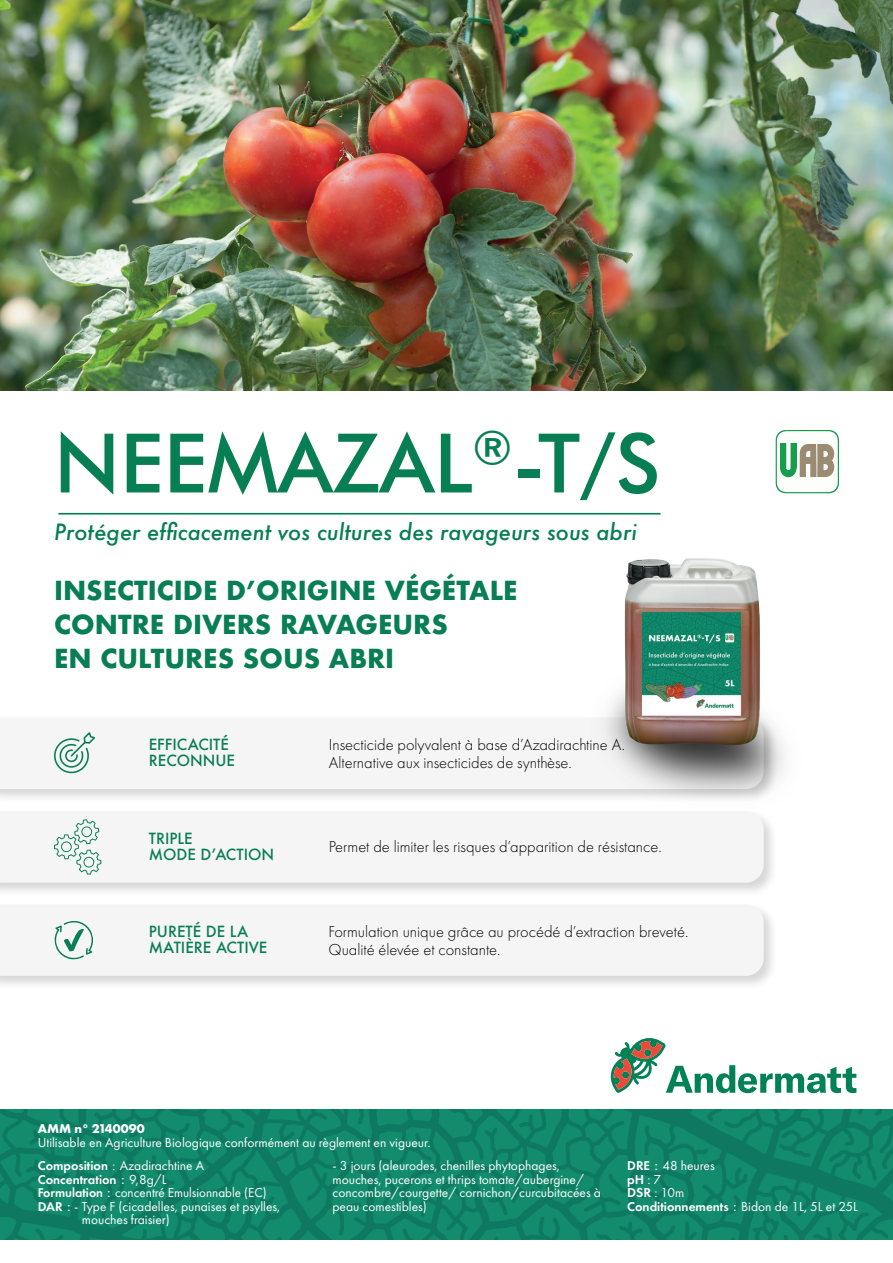
<style>
.page{position:relative;width:893px;height:1263px;background:#fff}
.page>*{position:absolute;margin:0;border:0;box-sizing:border-box;transform-origin:0 0}
.t1{font:500 82.2px "Futura BT";color:#087e54}
.t2{font:700 25.5px/33.6px "Futura";color:#087e54}
.t3{font:italic 500 21.75px "Futura";color:#087e54}
.t4{font:300 16.5px/18px "Futura PT";color:#000001}
.t5{font:500 15px/16.5px "Futura";color:#087e54}
.t6{font:13.5px/13.5px "Futura PT";color:#fff}
.t7{font:600 13.2px "Futura PT";color:#fff}
.t8{font:700 13.2px "Futura PT";color:#fff}
.s1{font-weight:600;font-size:13.2px}
.s2{font-family:"Futura BT";font-weight:300;font-size:13.2px}
.s3{font-family:"Futura BT";font-weight:500}
.s4{font-weight:400;font-size:13.5px}
.s5{font-family:"Futura BT";font-weight:500;font-size:13.2px}
.s6{font-weight:600}
</style>
<div class="page">
<div style="left:0;top:902px;width:778px;height:88px;background:#231f20;opacity:.18"></div>
<div style="left:0;top:904px;width:764px;height:72px;background:#f5f5f6"></div>
<div style="left:0;top:809px;width:778px;height:88px;background:#231f20;opacity:.18"></div>
<div style="left:0;top:811px;width:764px;height:72px;background:#f5f5f6"></div>
<div style="left:0;top:715px;width:778px;height:88px;background:#231f20;opacity:.18"></div>
<div style="left:0;top:717px;width:583px;height:72px;background:#f5f5f6"></div>
<img style="left:0;top:1109px;width:893px;height:130px">
<svg style="left:610px;top:1038px;width:246px;height:55px"></svg>
<svg style="left:776px;top:430px;width:63px;height:63px"></svg>
<hr style="left:58px;top:513px;width:602px;height:2px;background:#087e54">
<svg style="left:54px;top:732px;width:43px;height:42px"></svg>
<img style="left:0;top:0;width:893px;height:391px">
<svg style="left:54px;top:919px;width:40px;height:42px"></svg>
<svg style="left:54px;top:819px;width:47px;height:55px"></svg>
<img style="left:583px;top:558px;width:202px;height:252px">
<h1 class="t1" style="left:54px;top:413px;width:608px">NEEMAZAL<sup>®</sup>-T/S</h1>
<h3 class="t3" style="left:54px;top:517px;width:585px">Protéger efficacement vos cultures des ravageurs sous abri</h3>
<h2 class="t2" style="left:54px;top:574px;width:465px">INSECTICIDE D’ORIGINE VÉGÉTALE<br>CONTRE DIVERS RAVAGEURS<br>EN CULTURES SOUS ABRI</h2>
<p class="t5" style="left:149px;top:736px;width:88px">EFFICACITÉ<br>RECONNUE</p>
<p class="t5" style="left:149px;top:830px;width:127px">TRIPLE<br>MODE D’ACTION</p>
<p class="t5" style="left:149px;top:923px;width:120px">PURETÉ DE LA<br>MATIÈRE ACTIVE</p>
<p class="t4" style="left:329px;top:736px;width:298px">Insecticide polyvalent à base d’Azadirachtine A.<br>Alternative aux insecticides de synthèse.</p>
<p class="t4" style="left:329px;top:837px;width:334px">Permet de limiter les risques d’apparition de résistance.</p>
<p class="t4" style="left:328px;top:923px;width:361px">Formulation unique grâce au procédé d’extraction breveté.<br>Qualité élevée et constante.</p>
<p class="t8" style="left:38px;top:1120px;width:109px">AMM n° 2140090</p>
<p class="t6" style="left:38px;top:1130px;width:394px;line-height:23.5px">Utilisable en Agriculture Biologique conformément au règlement en vigueur.<br><span class="s1">Composition</span> <span class="s2">:</span> Azadirachtine A</p>
<p class="t7" style="left:38px;top:1171px;width:130px">Concentration <span class="s3">:</span> <span class="s4">9,8g/L</span></p>
<p class="t6" style="left:38px;top:1186px;width:230px"><span class="s1">Formulation</span> <span class="s5">:</span> concentré Emulsionnable (EC)</p>
<p class="t6" style="left:38px;top:1199px;width:244px"><span class="s1">DAR</span> <span class="s5">:</span> - Type F (cicadelles, punaises et psylles,</p>
<p class="t6" style="left:82px;top:1213px;width:90px">mouches fraisier)</p>
<p class="t6" style="left:332px;top:1159px;width:270px">- 3 jours (aleurodes, chenilles phytophages, mouches, pucerons et thrips tomate/aubergine/ concombre/courgette/ cornichon/curcubitacées à peau comestibles)</p>
<p class="t6" style="left:627px;top:1159px;width:232px"><span class="s1">DRE</span> <span class="s5">:</span> 48 heures<br><span class="s6">pH</span> : 7<br><span class="s6">DSR</span> : 10m<br><span class="s1">Conditionnements</span> <span class="s5">:</span> Bidon de 1L, 5L et 25L</p>
</div>
